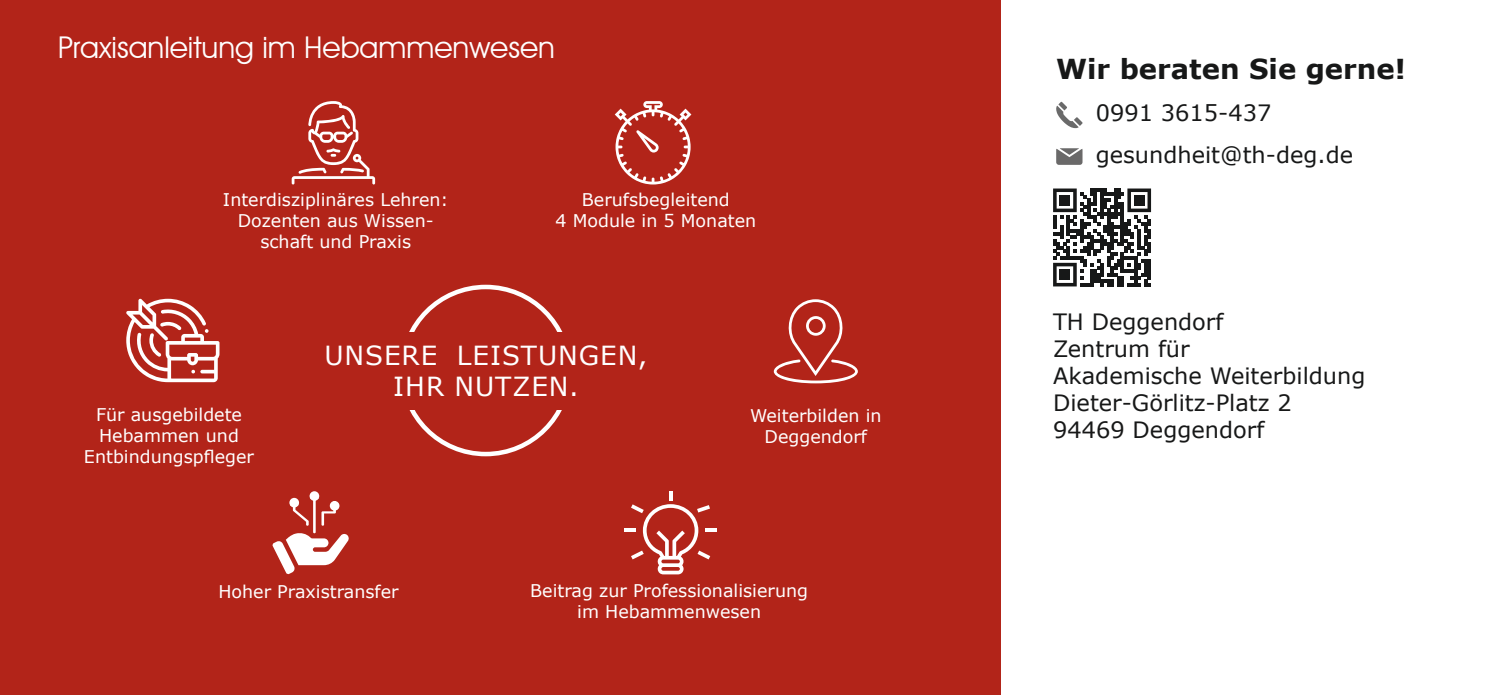
<style>
.page{position:relative;width:1489px;height:695px;background:#fff}
.page>*{position:absolute;margin:0;border:0;box-sizing:border-box;transform-origin:0 0}
.t1{font:30px "Avant Garde IT Cby BT";color:#fff}
.t2{font:700 27.5px "Verdana";color:#171818}
.t3{font:26.25px "Verdana";letter-spacing:.035em;color:#fff}
.t4{font:22.5px/27px "Verdana";color:#171818}
.t5{font:17.5px/21px "Verdana";color:#fff;text-align:center}
</style>
<div class="page">
<div style="left:0;top:0;width:1000px;height:694px;background:#b22419"></div>
<svg style="left:1053px;top:188px;width:97px;height:98px"></svg>
<div style="left:1059px;top:195px;width:10px;height:10px;background:#171818"></div>
<div style="left:1134px;top:195px;width:10px;height:10px;background:#171818"></div>
<div style="left:1059px;top:269px;width:10px;height:11px;background:#171818"></div>
<div style="left:1056px;top:147px;width:26px;height:18px;background:#6a6969;border-radius:3px"></div>
<svg style="left:1056px;top:147px;width:27px;height:11px"></svg>
<svg style="left:1056px;top:102px;width:26px;height:27px"></svg>
<svg style="left:614px;top:101px;width:77px;height:83px"></svg>
<svg style="left:126px;top:298px;width:93px;height:84px"></svg>
<svg style="left:272px;top:495px;width:77px;height:79px"></svg>
<div style="left:289px;top:497px;width:10px;height:10px;background:#fff;border-radius:50%"></div>
<div style="left:309px;top:491px;width:10px;height:10px;background:#fff;border-radius:50%"></div>
<div style="left:330px;top:501px;width:9px;height:9px;background:#fff;border-radius:50%"></div>
<hr style="left:624px;top:528px;width:11px;height:4px;background:#fff">
<hr style="left:705px;top:528px;width:11px;height:4px;background:#fff">
<svg style="left:631px;top:491px;width:79px;height:83px"></svg>
<svg style="left:292px;top:101px;width:83px;height:83px"></svg>
<svg style="left:773px;top:299px;width:84px;height:84px"></svg>
<p class="t1" style="left:58px;top:29px;width:498px">Praxisanleitung im Hebammenwesen</p>
<p class="t5" style="left:223px;top:189px;width:227px">Interdisziplinäres Lehren:<br>Dozenten aus Wissen&shy;schaft und Praxis</p>
<p class="t5" style="left:582px;top:189px;width:149px">Berufsbegleitend</p>
<p class="t5" style="left:555px;top:210px;width:202px">4 Module in 5 Monaten</p>
<p class="t5" style="left:96px;top:404px;width:147px">Für ausgebildete</p>
<p class="t5" style="left:84px;top:425px;width:171px">Hebammen und<br>Entbindungspfleger</p>
<p class="t3" style="left:324px;top:337px;width:324px">UNSERE LEISTUNGEN,</p>
<p class="t3" style="left:393px;top:369px;width:187px">IHR NUTZEN.</p>
<p class="t5" style="left:750px;top:405px;width:133px">Weiterbilden in</p>
<p class="t5" style="left:764px;top:426px;width:104px">Deggendorf</p>
<p class="t5" style="left:218px;top:581px;width:182px">Hoher Praxistransfer</p>
<p class="t5" style="left:530px;top:580px;width:279px">Beitrag zur Professionalisierung im Hebammenwesen</p>
<p class="t2" style="left:1056px;top:50px;width:351px">Wir beraten Sie gerne!</p>
<p class="t4" style="left:1095px;top:99px;width:177px">0991 3615-437</p>
<p class="t4" style="left:1095px;top:141px;width:259px">gesundheit@th-deg.de</p>
<p class="t4" style="left:1053px;top:307px;width:172px">TH Deggendorf</p>
<p class="t4" style="left:1053px;top:334px;width:314px">Zentrum für<br>Akademische Weiterbildung</p>
<p class="t4" style="left:1053px;top:388px;width:240px">Dieter-Görlitz-Platz 2</p>
<p class="t4" style="left:1053px;top:415px;width:213px">94469 Deggendorf</p>
</div>
